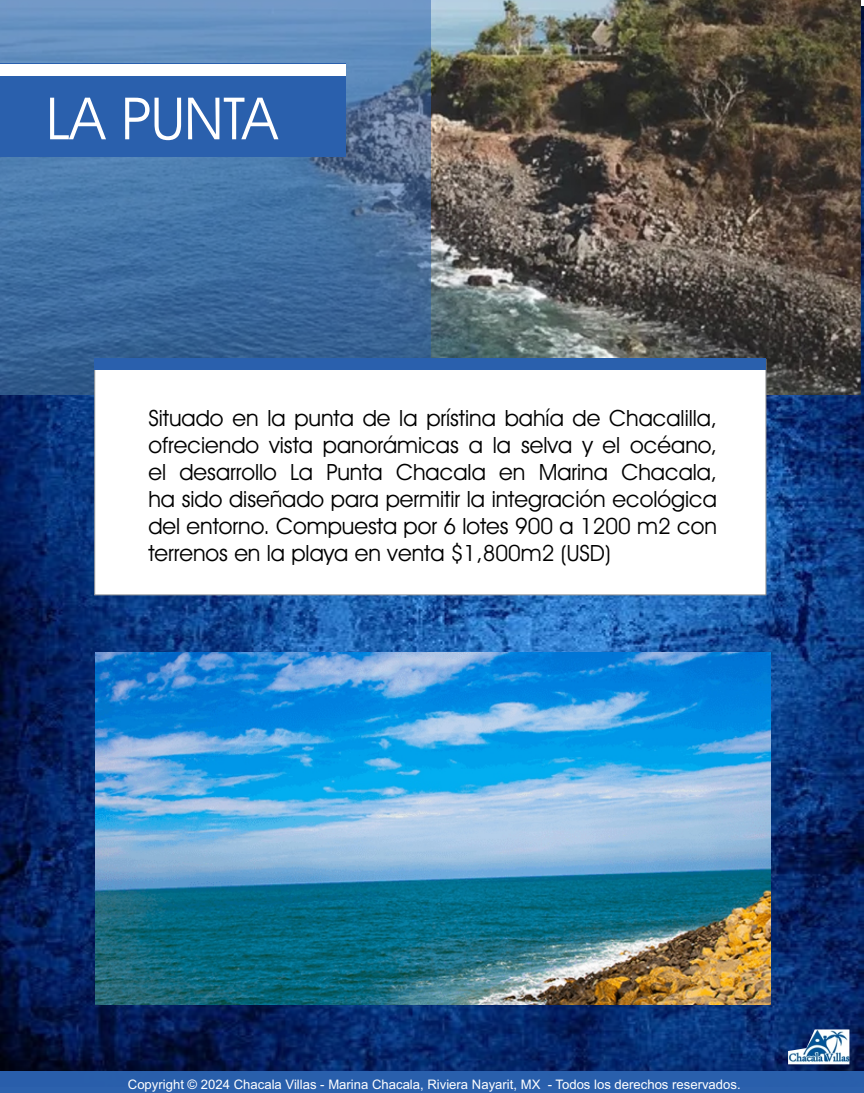
<style>
.page{position:relative;width:864px;height:1093px;background:#fff}
.page>*{position:absolute;margin:0;border:0;box-sizing:border-box;transform-origin:0 0}
.t1{font:58.5px "Avant Garde IT Cby BT";color:#fff}
.t2{font:22.5px/27px "Avant Garde IT Cby BT";color:#000;text-align:justify}
.t3{font:13.05px "Arial";color:#fff}
</style>
<div class="page">
<img style="left:0;top:6px;width:864px;height:1064px">
<div style="left:0;top:1070px;width:864px;height:22px;background:#2a60ad"></div>
<img style="left:431px;top:0;width:430px;height:394px">
<div style="left:0;top:0;width:431px;height:394px;background:#2a60ad;opacity:.5"></div>
<div style="left:0;top:63px;width:346px;height:94px;background:#2a60ad"></div>
<div style="left:0;top:63px;width:346px;height:12px;background:#fff"></div>
<svg style="left:94px;top:358px;width:673px;height:237px"></svg>
<div style="left:95px;top:358px;width:671px;height:12px;background:#2a60ad"></div>
<img style="left:95px;top:652px;width:675px;height:352px">
<img style="left:788px;top:1029px;width:61px;height:35px">
<h1 class="t1" style="left:46px;top:95px;width:233px">LA PUNTA</h1>
<p class="t2" style="left:148px;top:406px;width:570px">Situado en la punta de la prístina bahía de Chacalilla, ofreciendo vista panorámicas a la selva y el océano, el desarrollo La Punta Chacala en Marina Chacala, ha sido diseñado para permitir la integración ecológica del entorno. Compuesta por 6 lotes 900 a 1200 m2 con terrenos en la playa en venta $1,800m2 (USD)</p>
<p class="t3" style="left:128px;top:1078px;width:614px">Copyright © 2024 Chacala Villas - Marina Chacala, Riviera Nayarit, MX - Todos los derechos reservados.</p>
</div>
